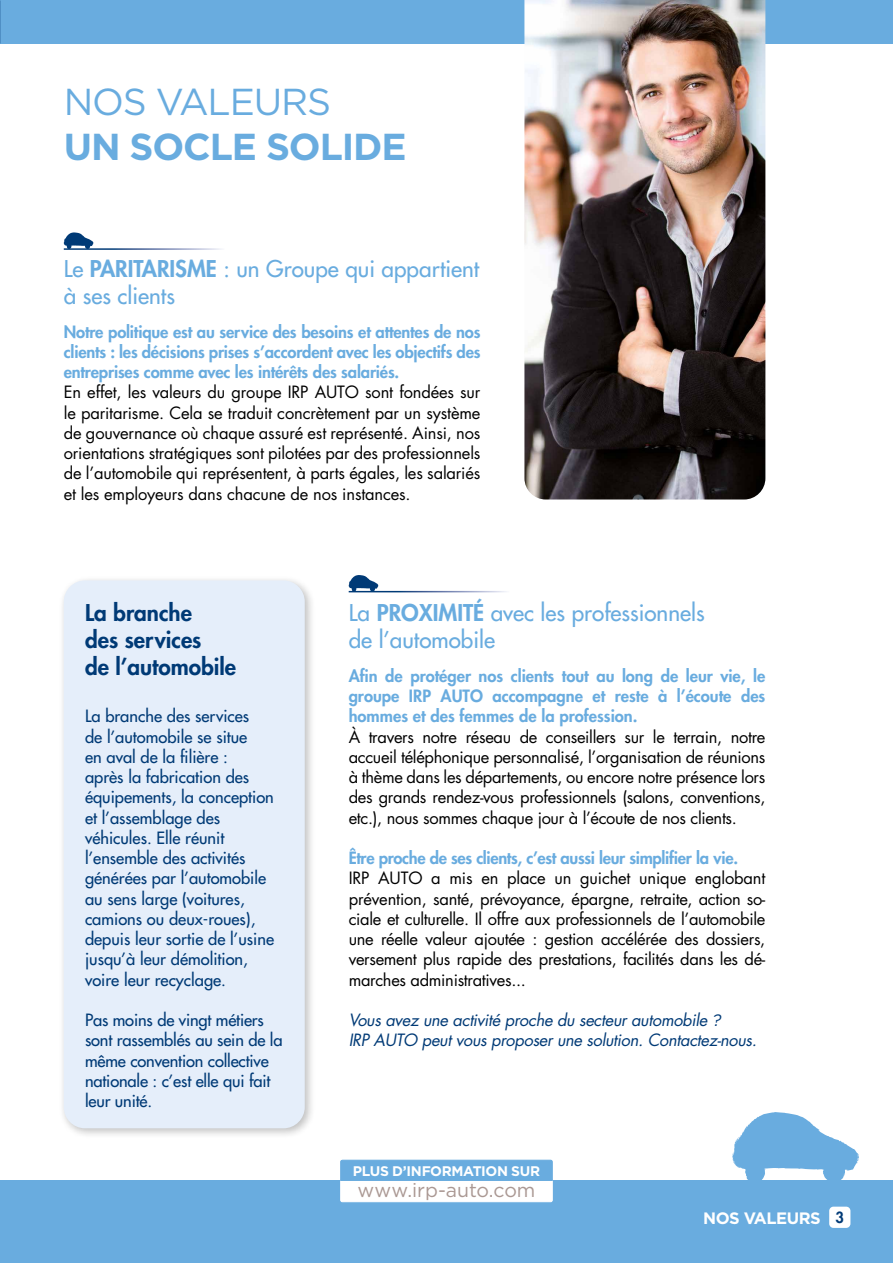
<style>
.page{position:relative;width:893px;height:1263px;background:#fff}
.page>*{position:absolute;margin:0;border:0;box-sizing:border-box;transform-origin:0 0}
.t1{font:700 37.5px "Gotham";letter-spacing:-.03em;color:#69acdf}
.t2{font:37.5px "Gotham";letter-spacing:-.03em;color:#69acdf}
.t3{font:500 22.5px/27px "Futura Std";color:#69acdf}
.t4{font:800 22.5px/27px "Futura Std";color:#003a76}
.t5{font:19.5px "Gotham";letter-spacing:-.005em;color:#aa9893}
.t6{font:16.5px/20.2px "Futura Std";letter-spacing:-.02em;color:#000;text-align:justify}
.t7{font:500 16.5px/20.2px "Futura Std";color:#003a76}
.t8{font:800 16.5px/20.2px "Futura Std";letter-spacing:-.01em;color:#69acdf;text-align:justify}
.t9{font:italic 16.5px/20.2px "Futura Std";letter-spacing:-.02em;color:#003a76}
.t10{font:700 16.5px "Gotham";letter-spacing:-.03em;color:#fff}
.t11{font:800 15px "Futura Std";color:#003a76}
.t12{font:700 13.95px "Gotham";letter-spacing:-.025em;color:#fff}
.s1{font-weight:800}
.s2{font-family:"Gotham"}
</style>
<div class="page">
<div style="left:0;top:0;width:893px;height:43px;background:#69acdf"></div>
<div style="left:0;top:1180px;width:893px;height:83px;background:#69acdf"></div>
<svg style="left:732px;top:1112px;width:127px;height:68px"></svg>
<div style="left:341px;top:1160px;width:211px;height:42px;background:#fff;border-radius:2px"></div>
<div style="left:340px;top:1160px;width:213px;height:42px;border:1px solid #fff;border-radius:2px"></div>
<div style="left:340px;top:1159px;width:213px;height:22px;background:#69acdf"></div>
<div style="left:829px;top:1206px;width:21px;height:22px;background:#fff;border-radius:4px"></div>
<img style="left:524px;top:0;width:241px;height:499px">
<svg style="left:63px;top:232px;width:31px;height:18px"></svg>
<hr style="left:64px;top:248px;width:161px;height:2px;background:#fff">
<svg style="left:349px;top:575px;width:29px;height:16px"></svg>
<div style="left:59px;top:575px;width:257px;height:564px;background:#000;opacity:.25"></div>
<div style="left:64px;top:580px;width:241px;height:548px;background:#e5eefa;border-radius:21px"></div>
<h1 class="t2" style="left:64px;top:78px;width:269px">NOS VALEURS</h1>
<h1 class="t1" style="left:64px;top:122px;width:344px">UN SOCLE SOLIDE</h1>
<h2 class="t3" style="left:64px;top:255px;width:417px">Le <span class="s1">PARITARISME</span> : un Groupe qui appartient à ses clients</h2>
<p class="t8" style="left:64px;top:321px;width:418px">Notre politique est au service des besoins et attentes de nos clients : les décisions prises s’accordent avec les objectifs des entreprises comme avec les intérêts des salariés.</p>
<p class="t6" style="left:64px;top:382px;width:418px">En effet, les valeurs du groupe IRP AUTO sont fondées sur le paritarisme. Cela se traduit concrètement par un système de gouvernance où chaque assuré est représenté. Ainsi, nos orientations stratégiques sont pilotées par des professionnels de l’automobile qui représentent, à parts égales, les salariés et les employeurs dans chacune de nos instances.</p>
<h2 class="t4" style="left:85px;top:599px;width:153px">La branche<br>des services<br>de l’automobile</h2>
<p class="t7" style="left:85px;top:706px;width:191px">La branche des services<br>de l’automobile se situe<br>en aval de la filière :<br>après la fabrication des équipements, la conception et l’assemblage des véhicules. Elle réunit l’ensemble des activités générées par l’automobile au sens large (voitures, camions ou deux-roues), depuis leur sortie de l’usine jusqu’à leur démolition, voire leur recyclage.</p>
<p class="t7" style="left:85px;top:1010px;width:199px">Pas moins de vingt métiers sont rassemblés au sein de la même convention collective nationale : c’est elle qui fait leur unité.</p>
<h2 class="t3" style="left:349px;top:599px;width:358px">La <span class="s1">PROXIMITÉ</span> avec les professionnels de l’automobile</h2>
<p class="t8" style="left:349px;top:666px;width:418px">Afin de protéger nos clients tout au long de leur vie, le groupe IRP AUTO accompagne et reste à l’écoute des hommes et des femmes de la profession.</p>
<p class="t6" style="left:349px;top:726px;width:418px">À travers notre réseau de conseillers sur le terrain, notre accueil téléphonique personnalisé, l’organisation de réunions à thème dans les départements, ou encore notre présence lors des grands rendez-vous professionnels (salons, conventions, etc.), nous sommes chaque jour à l’écoute de nos clients.</p>
<p class="t8" style="left:349px;top:848px;width:391px">Être proche de ses clients, c’est aussi leur simplifier la vie.</p>
<p class="t6" style="left:349px;top:868px;width:418px">IRP AUTO a mis en place un guichet unique englobant prévention, santé, prévoyance, épargne, retraite, action so&shy;ciale et culturelle. Il offre aux professionnels de l’automobile une réelle valeur ajoutée : gestion accélérée des dossiers, versement plus rapide des prestations, facilités dans les dé&shy;marches administratives...</p>
<p class="t9" style="left:349px;top:1010px;width:410px">Vous avez une activité proche du secteur automobile <span class="s2">?<br></span>IRP AUTO peut vous proposer une solution. Contactez-nous.</p>
<p class="t12" style="left:353px;top:1161px;width:189px">PLUS D’INFORMATION SUR</p>
<p class="t5" style="left:357px;top:1178px;width:179px">www.irp-auto.com</p>
<p class="t10" style="left:703px;top:1207px;width:119px">NOS VALEURS</p>
<p class="t11" style="left:836px;top:1208px;width:10px">3</p>
</div>
